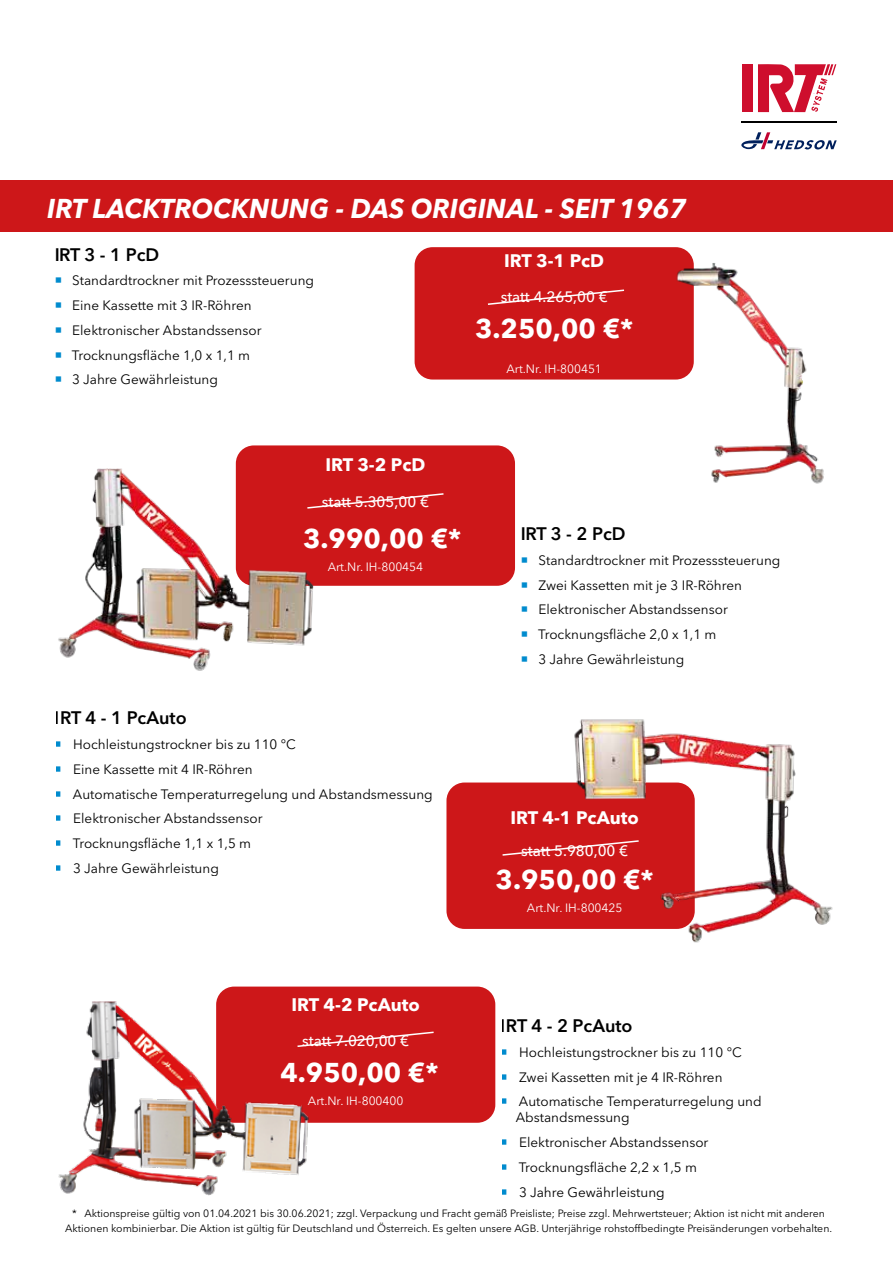
<style>
.page{position:relative;width:893px;height:1263px;background:#fff}
.page>*{position:absolute;margin:0;border:0;box-sizing:border-box;transform-origin:0 0}
.t1{font:700 27px "Avenir Next LT Pro";color:#fff}
.t2{font:italic 700 27px "Avenir Next LT Pro";color:#fff}
.t3{font:600 18px "Avenir Next LT Pro";color:#000}
.t4{font:700 18px "Avenir Next LT Pro";color:#fff}
.t5{font:500 15px "Avenir Next LT Pro";color:#fff}
.t6{font:13.5px/24.8px "Avenir Next LT Pro";color:#000}
.t7{font:12px "Avenir Next LT Pro";color:#fff}
.t8{font:10.5px/15px "Avenir Next LT Pro";color:#000;text-align:center}
</style>
<div class="page">
<svg style="left:741px;top:132px;width:96px;height:17px"></svg>
<div style="left:742px;top:64px;width:10px;height:48px;background:#ce0e2d"></div>
<svg style="left:758px;top:64px;width:78px;height:48px"></svg>
<hr style="left:741px;top:122px;width:96px;height:1px;background:#000">
<div style="left:0;top:181px;width:893px;height:51px;background:#cd1719"></div>
<div style="left:415px;top:247px;width:279px;height:133px;background:#cd1719;border-radius:18px"></div>
<img style="left:659px;top:247px;width:165px;height:237px">
<div style="left:446px;top:782px;width:249px;height:147px;background:#cd1719;border-radius:18px"></div>
<img style="left:570px;top:719px;width:263px;height:224px">
<div style="left:236px;top:445px;width:279px;height:141px;background:#cd1719;border-radius:18px"></div>
<img style="left:58px;top:455px;width:267px;height:216px">
<div style="left:216px;top:986px;width:279px;height:137px;background:#cd1719;border-radius:18px"></div>
<img style="left:58px;top:986px;width:266px;height:210px">
<svg style="left:488px;top:289px;width:137px;height:16px"></svg>
<svg style="left:306px;top:492px;width:138px;height:18px"></svg>
<svg style="left:502px;top:839px;width:138px;height:18px"></svg>
<svg style="left:296px;top:1031px;width:138px;height:17px"></svg>
<h1 class="t2" style="left:47px;top:192px;width:641px">IRT LACKTROCKNUNG - DAS ORIGINAL - SEIT 1967</h1>
<h2 class="t3" style="left:54px;top:244px;width:107px">IRT 3 - 1 PcD</h2>
<p class="t6" style="left:72px;top:268px;width:244px">Standardtrockner mit Prozesssteuerung<br>Eine Kassette mit 3 IR-Röhren<br>Elektronischer Abstandssensor<br>Trocknungsfläche 1,0 x 1,1 m<br>3 Jahre Gewährleistung</p>
<h2 class="t4" style="left:504px;top:249px;width:102px">IRT 3-1 PcD</h2>
<p class="t5" style="left:501px;top:288px;width:108px">statt 4.265,00 €</p>
<h1 class="t1" style="left:475px;top:312px;width:160px">3.250,00 €*</h1>
<p class="t7" style="left:506px;top:362px;width:97px">Art.Nr. IH-800451</p>
<h2 class="t4" style="left:325px;top:454px;width:102px">IRT 3-2 PcD</h2>
<p class="t5" style="left:322px;top:493px;width:108px">statt 5.305,00 €</p>
<h1 class="t1" style="left:303px;top:522px;width:160px">3.990,00 €*</h1>
<p class="t7" style="left:328px;top:559px;width:97px">Art.Nr. IH-800454</p>
<h2 class="t3" style="left:55px;top:707px;width:133px">IRT 4 - 1 PcAuto</h2>
<p class="t6" style="left:73px;top:732px;width:361px">Hochleistungstrockner bis zu 110 °C<br>Eine Kassette mit 4 IR-Röhren<br>Automatische Temperaturregelung und Abstandsmessung Elektronischer Abstandssensor<br>Trocknungsfläche 1,1 x 1,5 m<br>3 Jahre Gewährleistung</p>
<h2 class="t4" style="left:292px;top:993px;width:130px">IRT 4-2 PcAuto</h2>
<p class="t5" style="left:302px;top:1032px;width:108px">statt 7.020,00 €</p>
<h1 class="t1" style="left:280px;top:1056px;width:160px">4.950,00 €*</h1>
<p class="t7" style="left:308px;top:1093px;width:97px">Art.Nr. IH-800400</p>
<h2 class="t3" style="left:520px;top:523px;width:107px">IRT 3 - 2 PcD</h2>
<p class="t6" style="left:538px;top:548px;width:244px">Standardtrockner mit Prozesssteuerung<br>Zwei Kassetten mit je 3 IR-Röhren<br>Elektronischer Abstandssensor<br>Trocknungsfläche 2,0 x 1,1 m<br>3 Jahre Gewährleistung</p>
<h2 class="t4" style="left:510px;top:806px;width:130px">IRT 4-1 PcAuto</h2>
<p class="t5" style="left:521px;top:842px;width:108px">statt 5.980,00 €</p>
<h1 class="t1" style="left:496px;top:863px;width:160px">3.950,00 €*</h1>
<p class="t7" style="left:527px;top:900px;width:97px">Art.Nr. IH-800425</p>
<h2 class="t3" style="left:501px;top:1015px;width:133px">IRT 4 - 2 PcAuto</h2>
<p class="t6" style="left:519px;top:1040px;width:244px">Hochleistungstrockner bis zu 110 °C<br>Zwei Kassetten mit je 4 IR-Röhren<br>Automatische Temperaturregelung und</p>
<p class="t6" style="left:516px;top:1105px;width:194px">Abstandsmessung<br>Elektronischer Abstandssensor<br>Trocknungsfläche 2,2 x 1,5 m<br>3 Jahre Gewährleistung</p>
<p class="t8" style="left:65px;top:1206px;width:768px">* Aktionspreise gültig von 01.04.2021 bis 30.06.2021; zzgl. Verpackung und Fracht gemäß Preisliste; Preise zzgl. Mehrwertsteuer; Aktion ist nicht mit anderen<br>Aktionen kombinierbar. Die Aktion ist gültig für Deutschland und Österreich. Es gelten unsere AGB. Unterjährige rohstoffbedingte Preisänderungen vorbehalten.</p>
</div>
